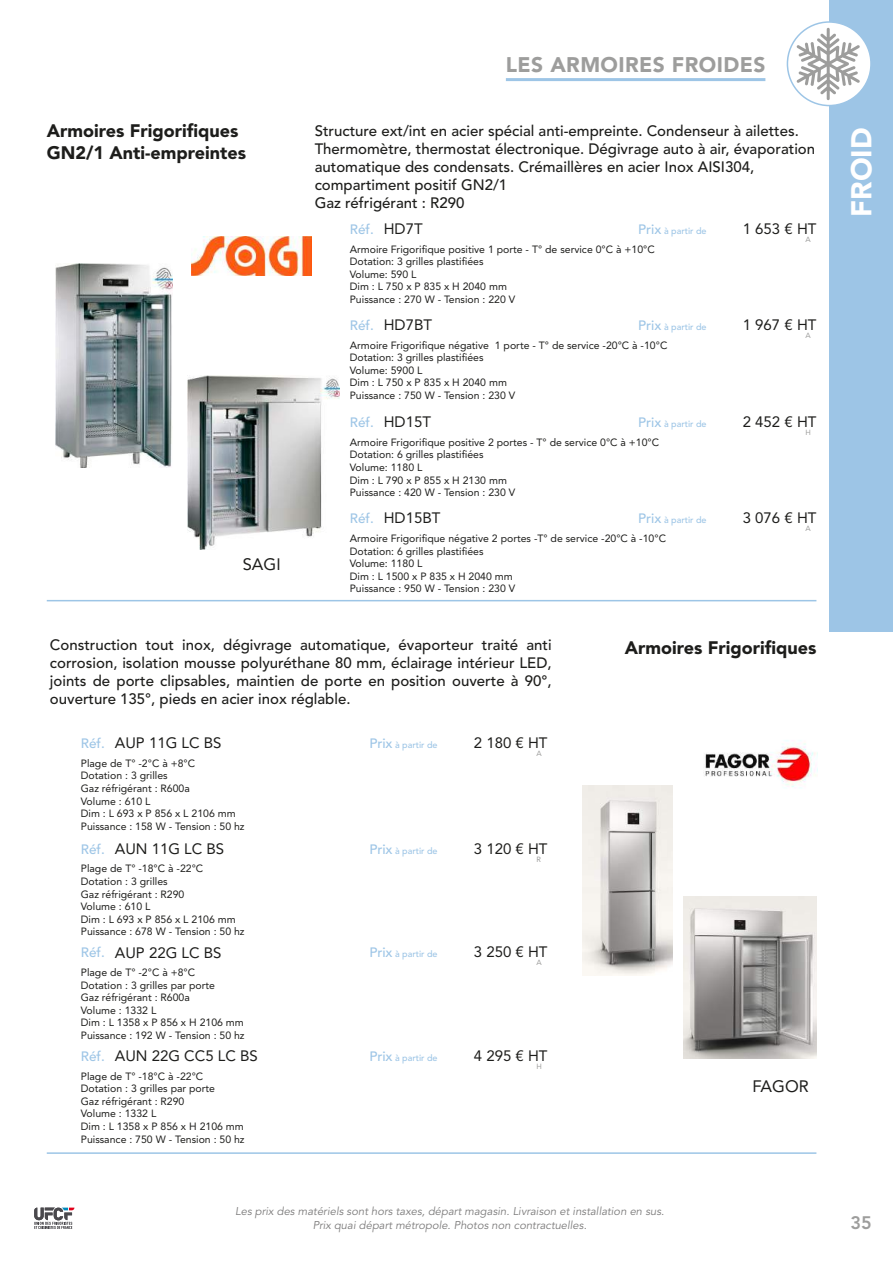
<style>
.page{position:relative;width:893px;height:1263px;background:#fff}
.page>*{position:absolute;margin:0;border:0;box-sizing:border-box;transform-origin:0 0}
.t1{font:900 28.5px "Avenir LT Std";color:#fff}
.t2{font:900 21px "Avenir LT Std";letter-spacing:.02em;color:#9d9d9c}
.t3{font:900 18px/21.6px "Avenir LT Std";color:#1d1d1b}
.t4{font:800 18px "Avenir LT Std";color:#9d9d9c}
.t5{font:16.5px "Avenir LT Std";color:#1d1d1b}
.t6{font:500 15px/18px "Avenir LT Std";color:#1d1d1b}
.t7{font:15px "Avenir LT Std";color:#1d1d1b}
.t8{font:500 13.5px "Avenir LT Std";color:#9dc5e6}
.t9{font:italic 11.25px/13.5px "Avenir LT Std";color:#7c7b7b;text-align:center}
.t10{font:10.5px/12.6px "Avenir LT Std";color:#1d1d1b}
.t11{font:500 9px "Avenir LT Std";color:#9dc5e6}
.t12{font:7.5px "Avenir LT Std";color:#9d9d9c}
.s1{font-weight:400;font-size:15px;color:#1d1d1b}
.s2{font-size:13.5px}
.s3{font-weight:500;font-size:13.5px;color:#9dc5e6}
</style>
<div class="page">
<div style="left:829px;top:0;width:64px;height:631px;background:#9dc5e6"></div>
<svg style="left:34px;top:1207px;width:40px;height:22px"></svg>
<div style="left:787px;top:22px;width:84px;height:84px;background:#fff;border-radius:50%"></div>
<div style="left:787px;top:21px;width:85px;height:85px;border:2px solid #9dc5e6;border-radius:50%"></div>
<svg style="left:796px;top:28px;width:64px;height:72px"></svg>
<img style="left:56px;top:263px;width:116px;height:204px">
<img style="left:192px;top:237px;width:119px;height:39px">
<hr style="left:47px;top:600px;width:769px;height:1px;background:#9dc5e6">
<img style="left:187px;top:376px;width:152px;height:173px">
<hr style="left:47px;top:1152px;width:769px;height:2px;background:#9dc5e6">
<img style="left:583px;top:785px;width:90px;height:191px">
<img style="left:703px;top:740px;width:113px;height:48px">
<img style="left:684px;top:896px;width:132px;height:163px">
<hr style="left:506px;top:78px;width:259px;height:3px;background:#9dc5e6">
<h2 class="t2" style="left:506px;top:52px;width:261px">LES ARMOIRES FROIDES</h2>
<h3 class="t3" style="left:47px;top:120px;width:201px">Armoires Frigorifiques<br>GN2/1 Anti-empreintes</h3>
<p class="t6" style="left:315px;top:122px;width:502px">Structure ext/int en acier spécial anti-empreinte. Condenseur à ailettes.<br>Thermomètre, thermostat électronique. Dégivrage auto à air, évaporation automatique des condensats. Crémaillères en acier Inox AISI304, compartiment positif GN2/1<br>Gaz réfrigérant : R290</p>
<p class="t10" style="left:350px;top:243px;width:306px">Armoire Frigorifique positive 1 porte - T° de service 0°C à +10°C Dotation: 3 grilles plastifiées<br>Volume: 590 L<br>Dim : L 750 x P 835 x H 2040 mm<br>Puissance : 270 W - Tension : 220 V</p>
<p class="t8" style="left:350px;top:221px;width:74px">Réf. <span class="s1">HD7T</span></p>
<p class="t11" style="left:638px;top:226px;width:70px"><span class="s2">Prix</span> à partir de</p>
<h3 class="t7" style="left:743px;top:220px;width:75px">1 653 € HT</h3>
<p class="t12" style="left:805px;top:235px;width:7px">A</p>
<h3 class="t7" style="left:350px;top:316px;width:84px"><span class="s3">Réf.</span> HD7BT</h3>
<p class="t11" style="left:638px;top:322px;width:70px"><span class="s2">Prix</span> à partir de</p>
<h3 class="t7" style="left:743px;top:316px;width:75px">1 967 € HT</h3>
<p class="t12" style="left:805px;top:331px;width:7px">A</p>
<p class="t10" style="left:350px;top:339px;width:319px">Armoire Frigorifique négative 1 porte - T° de service -20°C à -10°C Dotation: 3 grilles plastifiées<br>Volume: 5900 L<br>Dim : L 750 x P 835 x H 2040 mm<br>Puissance : 750 W - Tension : 230 V</p>
<h3 class="t7" style="left:350px;top:413px;width:83px"><span class="s3">Réf.</span> HD15T</h3>
<p class="t11" style="left:638px;top:419px;width:70px"><span class="s2">Prix</span> à partir de</p>
<h3 class="t7" style="left:743px;top:413px;width:75px">2 452 € HT</h3>
<p class="t12" style="left:805px;top:428px;width:7px">H</p>
<p class="t10" style="left:350px;top:436px;width:311px">Armoire Frigorifique positive 2 portes - T° de service 0°C à +10°C Dotation: 6 grilles plastifiées<br>Volume: 1180 L<br>Dim : L 790 x P 855 x H 2130 mm<br>Puissance : 420 W - Tension : 230 V</p>
<h3 class="t5" style="left:243px;top:555px;width:39px">SAGI</h3>
<h3 class="t7" style="left:350px;top:509px;width:92px"><span class="s3">Réf.</span> HD15BT</h3>
<p class="t11" style="left:638px;top:515px;width:70px"><span class="s2">Prix</span> à partir de</p>
<h3 class="t7" style="left:743px;top:509px;width:75px">3 076 € HT</h3>
<p class="t12" style="left:805px;top:524px;width:7px">A</p>
<p class="t10" style="left:350px;top:532px;width:318px">Armoire Frigorifique négative 2 portes -T° de service -20°C à -10°C Dotation: 6 grilles plastifiées<br>Volume: 1180 L<br>Dim : L 1500 x P 835 x H 2040 mm<br>Puissance : 950 W - Tension : 230 V</p>
<p class="t6" style="left:50px;top:636px;width:503px;text-align:justify">Construction tout inox, dégivrage automatique, évaporteur traité anti corrosion, isolation mousse polyuréthane 80 mm, éclairage intérieur LED, joints de porte clipsables, maintien de porte en position ouverte à 90°, ouverture 135°, pieds en acier inox réglable.</p>
<h3 class="t7" style="left:81px;top:734px;width:142px"><span class="s3">Réf.</span> AUP 11G LC BS</h3>
<p class="t11" style="left:369px;top:740px;width:70px"><span class="s2">Prix</span> à partir de</p>
<h3 class="t7" style="left:474px;top:734px;width:75px">2 180 € HT</h3>
<p class="t12" style="left:536px;top:749px;width:7px">A</p>
<p class="t10" style="left:81px;top:757px;width:165px">Plage de T° -2°C à +8°C<br>Dotation : 3 grilles<br>Gaz réfrigérant : R600a<br>Volume : 610 L<br>Dim : L 693 x P 856 x L 2106 mm<br>Puissance : 158 W - Tension : 50 hz</p>
<h3 class="t7" style="left:81px;top:840px;width:145px"><span class="s3">Réf.</span> AUN 11G LC BS</h3>
<p class="t11" style="left:369px;top:845px;width:70px"><span class="s2">Prix</span> à partir de</p>
<h3 class="t7" style="left:474px;top:840px;width:75px">3 120 € HT</h3>
<p class="t12" style="left:536px;top:854px;width:6px">R</p>
<p class="t10" style="left:81px;top:862px;width:165px">Plage de T° -18°C à -22°C<br>Dotation : 3 grilles<br>Gaz réfrigérant : R290<br>Volume : 610 L<br>Dim : L 693 x P 856 x L 2106 mm<br>Puissance : 678 W - Tension : 50 hz</p>
<h3 class="t7" style="left:81px;top:944px;width:142px"><span class="s3">Réf.</span> AUP 22G LC BS</h3>
<p class="t11" style="left:369px;top:949px;width:70px"><span class="s2">Prix</span> à partir de</p>
<h3 class="t7" style="left:474px;top:943px;width:75px">3 250 € HT</h3>
<p class="t12" style="left:536px;top:958px;width:7px">A</p>
<p class="t10" style="left:81px;top:966px;width:165px">Plage de T° -2°C à +8°C<br>Dotation : 3 grilles par porte<br>Gaz réfrigérant : R600a<br>Volume : 1332 L<br>Dim : L 1358 x P 856 x H 2106 mm<br>Puissance : 192 W - Tension : 50 hz</p>
<h3 class="t7" style="left:81px;top:1047px;width:179px"><span class="s3">Réf.</span> AUN 22G CC5 LC BS</h3>
<p class="t11" style="left:369px;top:1053px;width:70px"><span class="s2">Prix</span> à partir de</p>
<h3 class="t7" style="left:474px;top:1047px;width:75px">4 295 € HT</h3>
<p class="t12" style="left:536px;top:1062px;width:7px">H</p>
<p class="t10" style="left:81px;top:1070px;width:165px">Plage de T° -18°C à -22°C<br>Dotation : 3 grilles par porte<br>Gaz réfrigérant : R290<br>Volume : 1332 L<br>Dim : L 1358 x P 856 x H 2106 mm<br>Puissance : 750 W - Tension : 50 hz</p>
<h3 class="t3" style="left:625px;top:636px;width:193px">Armoires Frigorifiques</h3>
<h3 class="t5" style="left:752px;top:1077px;width:58px">FAGOR</h3>
<p class="t9" style="left:235px;top:1205px;width:431px">Les prix des matériels sont hors taxes, départ magasin. Livraison et installation en sus.<br>Prix quai départ métropole. Photos non contractuelles.</p>
<h1 class="t1" style="left:844px;top:217px;width:91px;rotate:-90deg">FROID</h1>
<h3 class="t4" style="left:850px;top:1212px;width:23px">35</h3>
</div>
